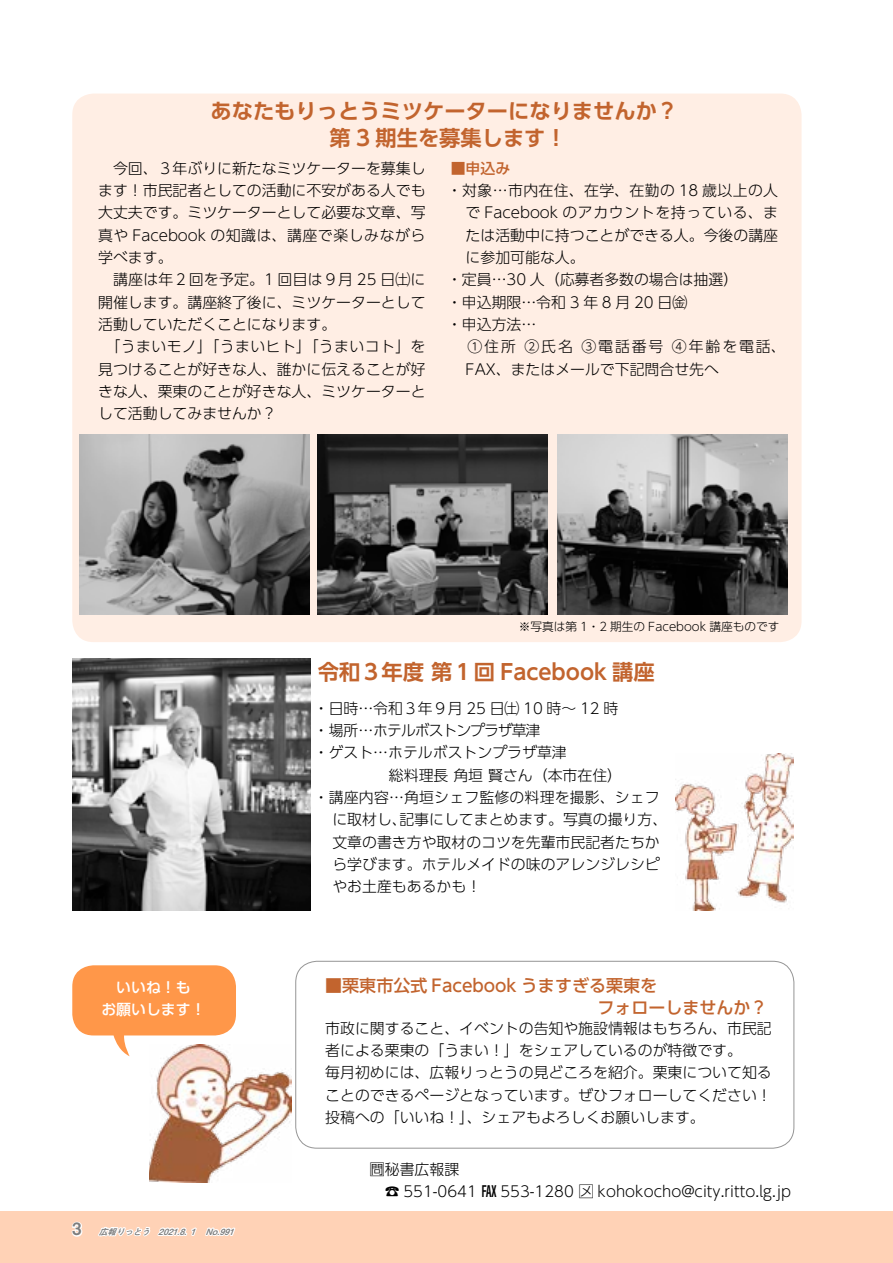
<style>
.page{position:relative;width:893px;height:1263px;background:#fff}
.page>*{position:absolute;margin:0;border:0;box-sizing:border-box;transform-origin:0 0}
.t1{font:700 21.3px/27.6px "UD Shin Go Pro De";color:#c2642e;text-align:center}
.t2{font:500 16.95px "UD Shin Go Pro";color:#c2642e}
.t3{font:300 14.85px/22.4px "UD Shin Go Pro";color:#000}
.t4{font:300 14.85px "UD Shin Go Pro";letter-spacing:.025em;color:#000}
.t5{font:300 14.85px "UD Shin Go Pro";letter-spacing:.04em;color:#000}
.t6{font:300 14.85px "UD Shin Go Pro";letter-spacing:.02em;color:#000}
.t7{font:300 14.85px "UD Shin Go Pro";letter-spacing:.13em;color:#000}
.t8{font:300 14.85px "UD Shin Go Pro";letter-spacing:-.07em;color:#000}
.t9{font:500 14.85px/22.4px "UD Shin Go Pro";color:#fff;text-align:center}
.t10{font:500 14.85px "UD Shin Go Pro";color:#c2642e}
.t11{font:300 11.7px "UD Shin Go Pro";color:#000}
.t12{font:italic 8.55px "Midashi Go Pro MB31";color:#7d7d7d}
.s1{font-style:normal;font-size:16.95px}
.s2{font-weight:500}
</style>
<div class="page">
<div style="left:72px;top:94px;width:729px;height:548px;background:#ffeee4;border-radius:21px"></div>
<div style="left:296px;top:961px;width:498px;height:187px;border:1px solid #959595;border-radius:21px"></div>
<div style="left:0;top:1212px;width:893px;height:51px;background:#ffd2b6"></div>
<img style="left:150px;top:1056px;width:142px;height:126px">
<img style="left:72px;top:658px;width:238px;height:252px">
<img style="left:675px;top:753px;width:118px;height:157px">
<img style="left:80px;top:435px;width:230px;height:179px">
<img style="left:318px;top:435px;width:230px;height:179px">
<img style="left:557px;top:435px;width:230px;height:179px">
<svg style="left:72px;top:965px;width:164px;height:91px"></svg>
<svg style="left:71px;top:1221px;width:12px;height:16px"></svg>
<svg style="left:98px;top:1227px;width:138px;height:10px"></svg>
<h1 class="t1" style="left:210px;top:96px;width:469px">あなたもりっとうミツケーターになりませんか？第 3 期生を募集します！</h1>
<p class="t3" style="left:98px;top:156px;width:329px;text-align:justify;text-indent:15px">今回、３年ぶりに新たなミツケーターを募集します！市民記者としての活動に不安がある人でも大丈夫です。ミツケーターとして必要な文章、写真や Facebook の知識は、講座で楽しみながら学べます。</p>
<p class="t6" style="left:113px;top:268px;width:314px">講座は年２回を予定。1 回目は９月 25 日㈯に</p>
<p class="t3" style="left:98px;top:290px;width:329px">開催します。講座終了後に、ミツケーターとして</p>
<p class="t3" style="left:98px;top:313px;width:240px">活動していただくことになります。</p>
<p class="t4" style="left:106px;top:335px;width:321px">「うまいモノ」「うまいヒト」「うまいコト」を</p>
<p class="t3" style="left:98px;top:357px;width:329px">見つけることが好きな人、誰かに伝えることが好</p>
<p class="t3" style="left:98px;top:379px;width:329px">きな人、栗東のことが好きな人、ミツケーターと</p>
<p class="t3" style="left:98px;top:402px;width:180px">して活動してみませんか？</p>
<p class="t10" style="left:451px;top:156px;width:61px">■申込み</p>
<p class="t4" style="left:447px;top:178px;width:333px">・対象…市内在住、在学、在勤の 18 歳以上の人</p>
<p class="t5" style="left:466px;top:201px;width:314px">で Facebook のアカウントを持っている、ま</p>
<p class="t3" style="left:466px;top:223px;width:314px">たは活動中に持つことができる人。今後の講座</p>
<p class="t3" style="left:466px;top:246px;width:121px">に参加可能な人。</p>
<p class="t3" style="left:447px;top:268px;width:293px">・定員…30 人（応募者多数の場合は抽選）</p>
<p class="t3" style="left:447px;top:290px;width:242px">・申込期限…令和 3 年 8 月 20 日㈮</p>
<p class="t3" style="left:447px;top:313px;width:91px">・申込方法…</p>
<p class="t7" style="left:451px;top:335px;width:336px">　①住所 ②氏名 ③電話番号 ④年齢を電話、</p>
<p class="t3" style="left:466px;top:357px;width:255px">FAX、またはメールで下記問合せ先へ</p>
<p class="t11" style="left:519px;top:617px;width:262px">※写真は第 1・2 期生の Facebook 講座ものです</p>
<h1 class="t1" style="left:318px;top:657px;width:338px">令和３年度 第１回 Facebook 講座</h1>
<p class="t9" style="left:101px;top:976px;width:106px">いいね！も<br>お願いします！</p>
<p class="t12" style="left:72px;top:1225px;width:167px"><span class="s1">3</span> 広報りっとう　2021.8. １　No.991</p>
<p class="t3" style="left:314px;top:696px;width:306px">・日時…令和３年９月 25 日㈯ 10 時～ 12 時</p>
<p class="t8" style="left:314px;top:718px;width:228px">・場所…ホテルボストンプラザ草津</p>
<p class="t3" style="left:314px;top:741px;width:254px">・ゲスト…ホテルボストンプラザ草津</p>
<p class="t3" style="left:317px;top:763px;width:306px">　　　　　総料理長 角垣 賢さん（本市在住）</p>
<p class="t3" style="left:314px;top:786px;width:348px">・講座内容…角垣シェフ監修の料理を撮影、シェフ</p>
<p class="t3" style="left:332px;top:808px;width:336px">に取材し、記事にしてまとめます。写真の撮り方、</p>
<p class="t3" style="left:332px;top:830px;width:329px">文章の書き方や取材のコツを先輩市民記者たちか</p>
<p class="t3" style="left:332px;top:853px;width:329px">ら学びます。ホテルメイドの味のアレンジレシピ</p>
<p class="t3" style="left:332px;top:875px;width:150px">やお土産もあるかも！</p>
<p class="t2" style="left:325px;top:971px;width:333px">■栗東市公式 Facebook うますぎる栗東を</p>
<p class="t3" style="left:325px;top:1016px;width:448px">市政に関すること、イベントの告知や施設情報はもちろん、市民記者による栗東の「うまい！」をシェアしているのが特徴です。<br>毎月初めには、広報りっとうの見どころを紹介。栗東について知ることのできるページとなっています。ぜひフォローしてください！投稿への「いいね！」、シェアもよろしくお願いします。</p>
<p class="t3" style="left:385px;top:1158px;width:408px;text-indent:-15px">問秘書広報課<br>☎ 551-0641 <span class="s2">ＦＡＸ</span> 553-1280 メ kohokocho@city.ritto.lg.jp</p>
</div>
